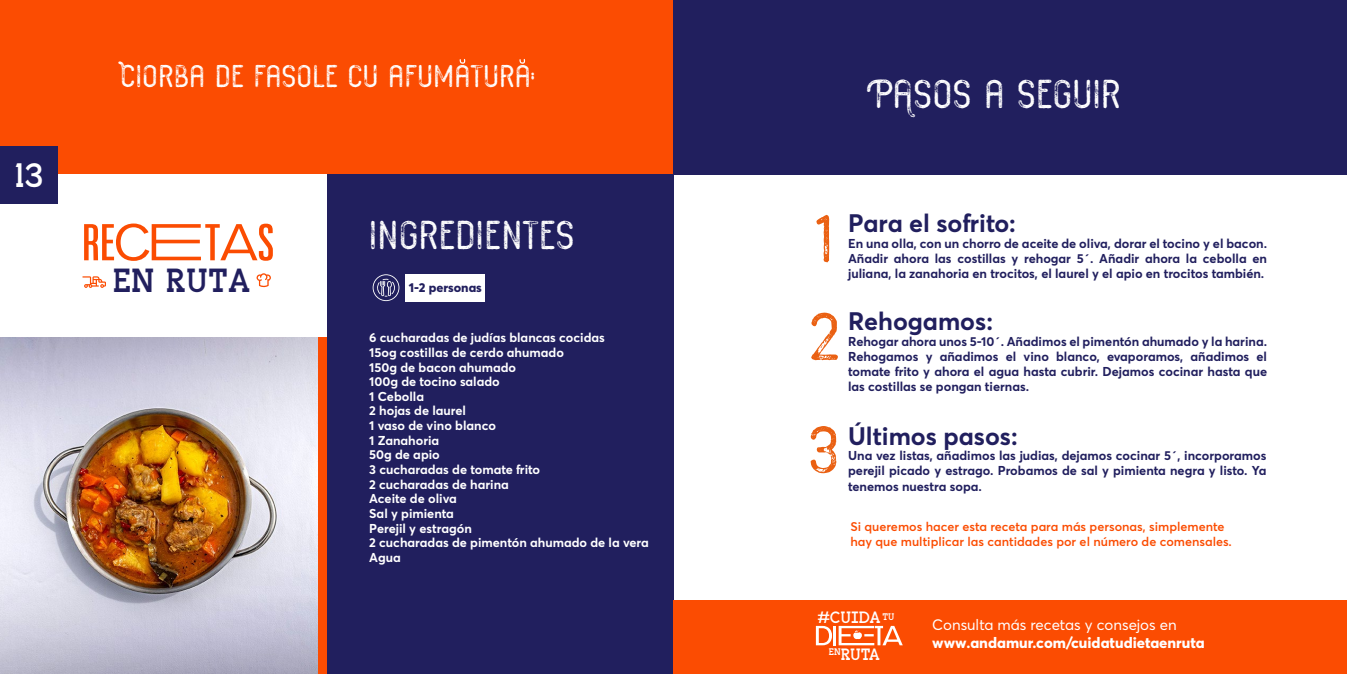
<style>
.page{position:relative;width:1347px;height:674px;background:#fff}
.page>*{position:absolute;margin:0;border:0;box-sizing:border-box;transform-origin:0 0}
.t1{font:58.5px/113.2px "Habanos";color:#ea6012}
.t2{font:35.25px "Habanos";color:#fff}
.t3{font:31.75px "Merquin";color:#fff}
.t4{font:31.5px "Merquin";color:#211f5e}
.t5{font:27.5px "Habanos";color:#fff}
.t6{font:700 25px "Averta";color:#211f5e}
.t7{font:15.5px "Merquin";color:#fff}
.t8{font:800 15px "Averta";color:#fff}
.t9{font:15px "Averta";color:#fff}
.t10{font:700 12.75px/15.2px "Averta";color:#211f5e;text-align:justify}
.t11{font:700 12.75px/14.5px "Averta";color:#fff}
.t12{font:800 12.75px "Averta";color:#211f5e}
.t13{font:600 12.5px/15px "Averta";color:#fb4c02}
.t14{font:9px "Merquin";color:#fff}
</style>
<div class="page">
<div style="left:0;top:0;width:673px;height:174px;background:#fb4c02"></div>
<div style="left:326px;top:174px;width:347px;height:499px;background:#211f5e"></div>
<img style="left:0;top:337px;width:317px;height:336px">
<div style="left:317px;top:337px;width:9px;height:336px;background:#fb4c02"></div>
<div style="left:673px;top:0;width:673px;height:174px;background:#211f5e"></div>
<div style="left:673px;top:600px;width:673px;height:73px;background:#fb4c02"></div>
<svg style="left:373px;top:274px;width:26px;height:27px"></svg>
<div style="left:406px;top:275px;width:79px;height:27px;background:#fff"></div>
<svg style="left:84px;top:223px;width:189px;height:38px"></svg>
<svg style="left:256px;top:273px;width:15px;height:14px"></svg>
<div style="left:0;top:146px;width:58px;height:58px;background:#211f5e"></div>
<svg style="left:816px;top:625px;width:16px;height:20px"></svg>
<hr style="left:833px;top:625px;width:3px;height:20px;background:#fff">
<svg style="left:838px;top:625px;width:64px;height:20px"></svg>
<svg style="left:82px;top:276px;width:24px;height:12px"></svg>
<svg style="left:459px;top:59px;width:6px;height:5px"></svg>
<svg style="left:519px;top:59px;width:6px;height:5px"></svg>
<h3 class="t3" style="left:14px;top:156px;width:30px">13</h3>
<h3 class="t5" style="left:118px;top:56px;width:418px">Ciorba de fasole cu afumatura:</h3>
<h2 class="t2" style="left:866px;top:68px;width:256px">PAsos a seguir</h2>
<h3 class="t4" style="left:113px;top:261px;width:139px">EN RUTA</h3>
<h2 class="t2" style="left:369px;top:209px;width:207px">ingredientes</h2>
<h3 class="t6" style="left:848px;top:206px;width:169px">Para el sofrito:</h3>
<h1 class="t1" style="left:816px;top:180px;width:17px">1</h1>
<p class="t10" style="left:848px;top:235px;width:420px">En una olla, con un chorro de aceite de oliva, dorar el tocino y el bacon.<br>Añadir ahora las costillas y rehogar 5´. Añadir ahora la cebolla en juliana, la zanahoria en trocitos, el laurel y el apio en trocitos también.</p>
<p class="t12" style="left:409px;top:279px;width:74px">1-2 personas</p>
<p class="t11" style="left:369px;top:330px;width:281px">6 cucharadas de judías blancas cocidas<br>15og costillas de cerdo ahumado<br>150g de bacon ahumado<br>100g de tocino salado<br>1 Cebolla<br>2 hojas de laurel<br>1 vaso de vino blanco<br>1 Zanahoria<br>50g de apio<br>3 cucharadas de tomate frito<br>2 cucharadas de harina<br>Aceite de oliva<br>Sal y pimienta<br>Perejil y estragón<br>2 cucharadas de pimentón ahumado de la vera<br>Agua</p>
<h1 class="t1" style="left:809px;top:278px;width:30px">2<br>3</h1>
<h3 class="t6" style="left:848px;top:303px;width:146px">Rehogamos:</h3>
<p class="t10" style="left:848px;top:332px;width:420px">Rehogar ahora unos 5-10´. Añadimos el pimentón ahumado y la harina.<br>Rehogamos y añadimos el vino blanco, evaporamos, añadimos el tomate frito y ahora el agua hasta cubrir. Dejamos cocinar hasta que las costillas se pongan tiernas.</p>
<h3 class="t6" style="left:848px;top:418px;width:171px">Últimos pasos:</h3>
<p class="t10" style="left:848px;top:447px;width:420px">Una vez listas, añadimos las judias, dejamos cocinar 5´, incorporamos perejil picado y estrago. Probamos de sal y pimienta negra y listo. Ya tenemos nuestra sopa.</p>
<p class="t13" style="left:850px;top:518px;width:383px">Si queremos hacer esta receta para más personas, simplemente hay que multiplicar las cantidades por el número de comensales.</p>
<p class="t7" style="left:817px;top:607px;width:65px">#CUIDA</p>
<p class="t7" style="left:829px;top:644px;width:53px"><sup>EN</sup>RUTA</p>
<p class="t14" style="left:882px;top:611px;width:13px">TU</p>
<p class="t9" style="left:932px;top:613px;width:246px">Consulta más recetas y consejos en</p>
<p class="t8" style="left:932px;top:631px;width:274px">www.andamur.com/cuidatudietaenruta</p>
</div>
